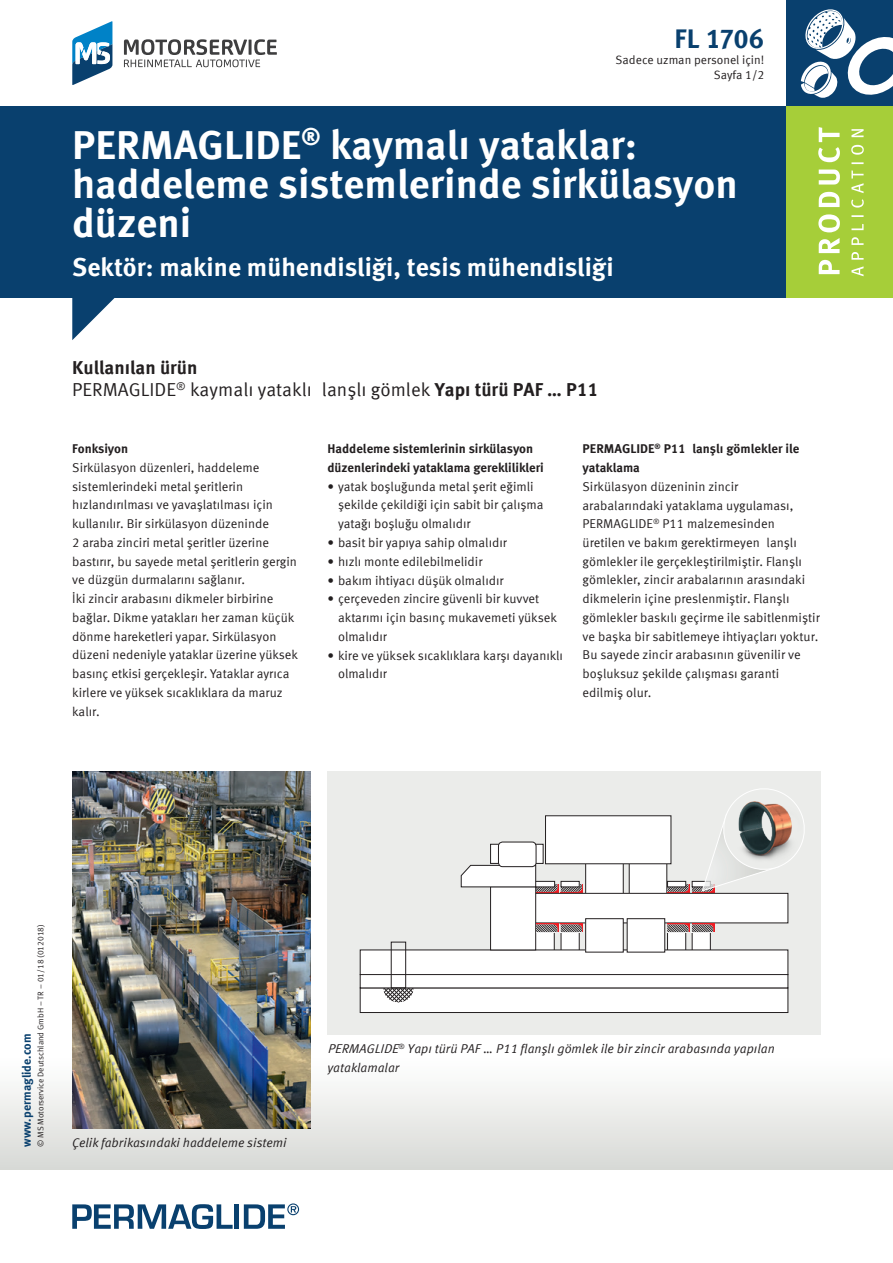
<style>
.page{position:relative;width:893px;height:1263px;background:#fff}
.page>*{position:absolute;margin:0;border:0;box-sizing:border-box;transform-origin:0 0}
.t1{font:700 40.5px/39px "Meta Offc Pro";color:#fff}
.t2{font:700 27px "Meta Offc Pro";letter-spacing:-.02em;color:#09406e}
.t3{font:700 25.5px "Meta Offc Pro";color:#fff}
.t4{font:18.75px "Meta Offc Pro Norm";color:#231f20}
.t5{font:700 18.75px "Meta Offc Pro";color:#231f20}
.t6{font:12.75px/18.8px "Meta Offc Pro Norm";color:#231f20}
.t7{font:700 12.75px/18.8px "Meta Offc Pro";color:#231f20}
.t8{font:12.75px/18.8px "Meta Offc Pro Norm Ita";color:#231f20}
.t9{font:12px/15px "Meta Offc Pro Norm";color:#231f20;text-align:right}
.t10{font:700 12px "Meta Offc Pro";color:#09406e}
.t11{font:8.25px "Meta Offc Pro Norm";color:#231f20}
.s1{font-family:"Meta Offc Pro";font-weight:700}
.s2{font-family:"Meta Offc Pro Norm";font-style:italic}
</style>
<div class="page">
<div style="left:0;top:1054px;width:893px;height:115px;background:linear-gradient(to bottom,#fff,#d7d8d4)"></div>
<div style="left:0;top:106px;width:893px;height:192px;background:#09406e"></div>
<svg style="left:72px;top:298px;width:43px;height:42px"></svg>
<svg style="left:72px;top:1204px;width:161px;height:25px"></svg>
<div style="left:234px;top:1204px;width:5px;height:25px;background:#09406e"></div>
<svg style="left:244px;top:1203px;width:55px;height:26px"></svg>
<div style="left:787px;top:0;width:106px;height:106px;background:#09406e"></div>
<svg style="left:801px;top:9px;width:92px;height:89px"></svg>
<div style="left:787px;top:106px;width:106px;height:192px;background:#a6ce39"></div>
<svg style="left:851px;top:129px;width:13px;height:147px"></svg>
<svg style="left:818px;top:127px;width:22px;height:147px"></svg>
<svg style="left:124px;top:39px;width:153px;height:28px"></svg>
<svg style="left:72px;top:21px;width:40px;height:64px"></svg>
<img style="left:72px;top:772px;width:238px;height:356px">
<div style="left:327px;top:772px;width:494px;height:263px;background:#ebecea"></div>
<div style="left:586px;top:861px;width:37px;height:37px;background:#fff"></div>
<div style="left:585px;top:860px;width:39px;height:39px;border:1px solid #231f20"></div>
<div style="left:629px;top:861px;width:38px;height:36px;background:#fff"></div>
<div style="left:667px;top:929px;width:19px;height:26px;background:#fff"></div>
<div style="left:667px;top:929px;width:19px;height:26px;border:1px solid #231f20"></div>
<div style="left:692px;top:929px;width:18px;height:26px;background:#fff"></div>
<div style="left:692px;top:929px;width:19px;height:26px;border:1px solid #231f20"></div>
<div style="left:667px;top:884px;width:23px;height:9px;background:#cf1d22"></div>
<div style="left:692px;top:884px;width:22px;height:9px;background:#cf1d22"></div>
<div style="left:360px;top:988px;width:428px;height:24px;background:#fff"></div>
<div style="left:360px;top:987px;width:428px;height:26px;border:1px solid #231f20"></div>
<div style="left:360px;top:950px;width:428px;height:24px;background:#fff"></div>
<div style="left:518px;top:893px;width:270px;height:30px;background:#fff"></div>
<div style="left:517px;top:893px;width:271px;height:30px;border:1px solid #231f20"></div>
<div style="left:360px;top:974px;width:428px;height:14px;background:#fff"></div>
<div style="left:360px;top:974px;width:428px;height:14px;border:1px solid #231f20"></div>
<div style="left:391px;top:942px;width:15px;height:46px;border:1px solid #231f20"></div>
<svg style="left:383px;top:988px;width:30px;height:14px"></svg>
<div style="left:667px;top:923px;width:23px;height:9px;background:#ee1d23"></div>
<svg style="left:460px;top:843px;width:122px;height:108px"></svg>
<div style="left:692px;top:923px;width:22px;height:9px;background:#ee1d23"></div>
<svg style="left:667px;top:924px;width:46px;height:8px"></svg>
<div style="left:586px;top:919px;width:37px;height:33px;background:#fff"></div>
<div style="left:585px;top:918px;width:39px;height:34px;border:1px solid #231f20"></div>
<div style="left:627px;top:919px;width:38px;height:33px;background:#fff"></div>
<div style="left:627px;top:918px;width:38px;height:34px;border:1px solid #231f20"></div>
<div style="left:498px;top:842px;width:38px;height:25px;background:#fff;border-radius:4px"></div>
<div style="left:498px;top:842px;width:38px;height:25px;border:1px solid #231f20;border-radius:4px"></div>
<div style="left:545px;top:816px;width:126px;height:48px;background:#fff"></div>
<svg style="left:667px;top:788px;width:138px;height:104px"></svg>
<h2 class="t2" style="left:675px;top:18px;width:91px">FL 1706</h2>
<p class="t9" style="left:616px;top:51px;width:150px">Sadece uzman personel için!<br>Sayfa 1/2</p>
<h1 class="t1" style="left:72px;top:123px;width:667px">PERMAGLIDE<sup>®</sup> kaymalı yataklar: haddeleme sistemlerinde sirkülasyon düzeni</h1>
<h3 class="t3" style="left:72px;top:247px;width:543px">Sektör: makine mühendisliği, tesis mühendisliği</h3>
<h3 class="t5" style="left:72px;top:352px;width:127px">Kullanılan ürün</h3>
<h3 class="t4" style="left:72px;top:375px;width:528px">PERMAGLIDE<sup>®</sup> kaymalı yataklı lanşlı gömlek <span class="s1">Yapı türü PAF … P11</span></h3>
<p class="t7" style="left:72px;top:438px;width:57px">Fonksiyon</p>
<p class="t6" style="left:72px;top:457px;width:227px">Sirkülasyon düzenleri, haddeleme sistemlerindeki metal şeritlerin hızlandırılması ve yavaşlatılması için kullanılır. Bir sirkülasyon düzeninde<br>2 araba zinciri metal şeritler üzerine bastırır, bu sayede metal şeritlerin gergin ve düzgün durmalarını sağlanır.<br>İki zincir arabasını dikmeler birbirine bağlar. Dikme yatakları her zaman küçük dönme hareketleri yapar. Sirkülasyon düzeni nedeniyle yataklar üzerine yüksek basınç etkisi gerçekleşir. Yataklar ayrıca kirlere ve yüksek sıcaklıklara da maruz kalır.</p>
<p class="t7" style="left:327px;top:439px;width:218px">Haddeleme sistemlerinin sirkülasyon düzenlerindeki yataklama gereklilikleri</p>
<p class="t6" style="left:338px;top:476px;width:207px;text-indent:-11px">• yatak boşluğunda metal şerit eğimli şekilde çekildiği için sabit bir çalışma yatağı boşluğu olmalıdır</p>
<p class="t6" style="left:327px;top:532px;width:181px">• basit bir yapıya sahip olmalıdır</p>
<p class="t6" style="left:327px;top:551px;width:157px">• hızlı monte edilebilmelidir</p>
<p class="t6" style="left:327px;top:570px;width:178px">• bakım ihtiyacı düşük olmalıdır</p>
<p class="t6" style="left:338px;top:589px;width:220px;text-indent:-11px">• çerçeveden zincire güvenli bir kuvvet aktarımı için basınç mukavemeti yüksek olmalıdır</p>
<p class="t6" style="left:338px;top:645px;width:226px;text-indent:-11px">• kire ve yüksek sıcaklıklara karşı dayanıklı olmalıdır</p>
<p class="t7" style="left:583px;top:438px;width:218px">PERMAGLIDE<sup>®</sup> P11 lanşlı gömlekler ile yataklama</p>
<p class="t6" style="left:583px;top:476px;width:239px">Sirkülasyon düzeninin zincir arabalarındaki yataklama uygulaması, PERMAGLIDE<sup>®</sup> P11 malzemesinden üretilen ve bakım gerektirmeyen lanşlı gömlekler ile gerçekleştirilmiştir. Flanşlı gömlekler, zincir arabalarının arasındaki dikmelerin içine preslenmiştir. Flanşlı gömlekler baskılı geçirme ile sabitlenmiştir ve başka bir sabitlemeye ihtiyaçları yoktur.<br>Bu sayede zincir arabasının güvenilir ve boşluksuz şekilde çalışması garanti edilmiş olur.</p>
<p class="t11" style="left:34px;top:1147px;width:224px;rotate:-90deg">© MS Motorservice Deutschland GmbH – TR – 01/18 (012018)</p>
<p class="t10" style="left:17px;top:1147px;width:115px;rotate:-90deg">www.permaglide.com</p>
<p class="t8" style="left:72px;top:1132px;width:216px">Çelik fabrikasındaki haddeleme sistemi</p>
<p class="t8" style="left:327px;top:1039px;width:449px"><span class="s2">PERMAGLIDE</span><sup>®</sup> Yapı türü PAF … P11 flanşlı gömlek ile bir zincir arabasında yapılan yataklamalar</p>
</div>
